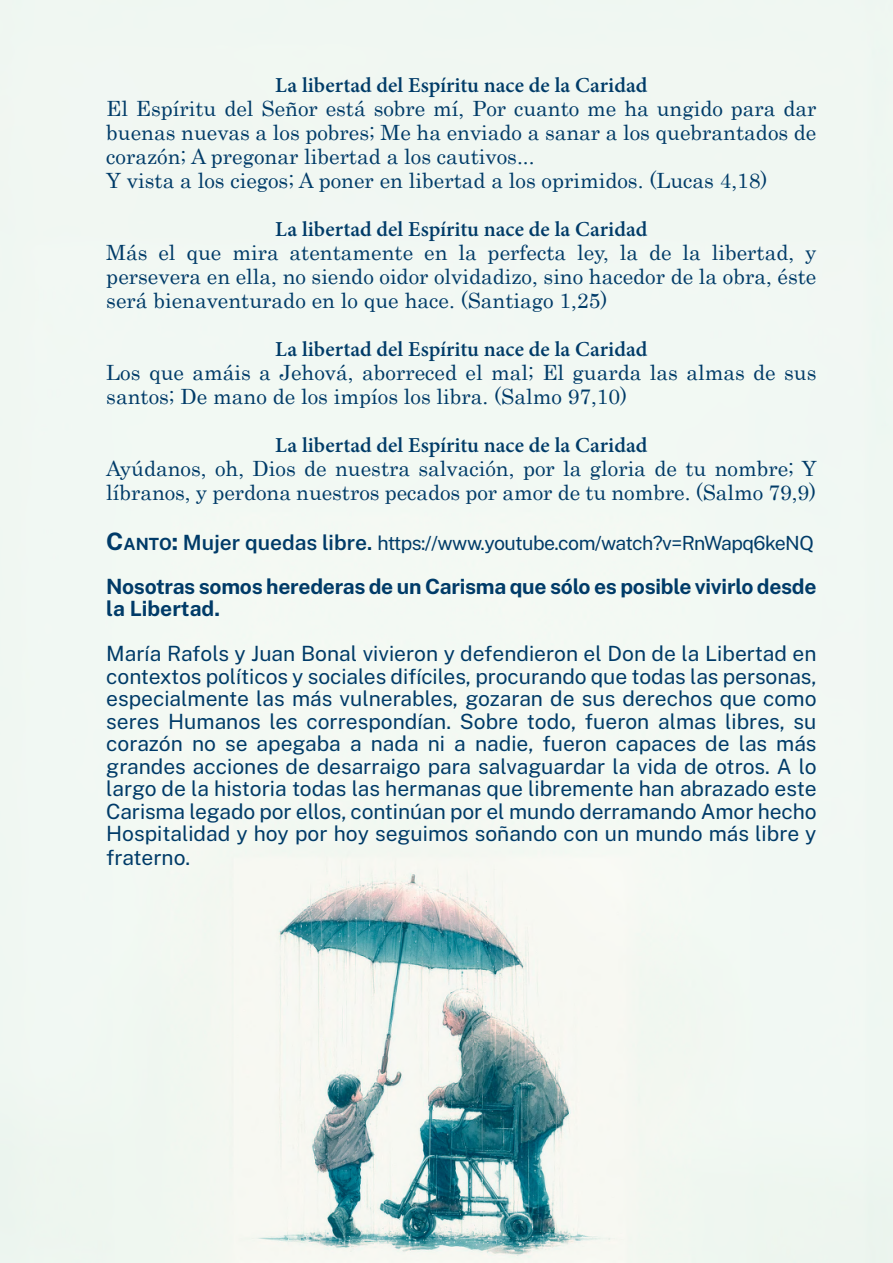
<style>
.page{position:relative;width:893px;height:1263px;background:#f1f8f3}
.page>*{position:absolute;margin:0;border:0;box-sizing:border-box;transform-origin:0 0}
.t1{font:21px/24px "Century";color:#003b68}
.t2{font:21px/22.6px "Public Sans";color:#003b68;text-align:justify}
.t3{font:700 21px "Adobe Hebrew";color:#003b68}
.t4{font:700 21px/22.5px "Public Sans";letter-spacing:-.015em;color:#003b68}
.t5{font:19.5px "Public Sans";letter-spacing:-.035em;color:#003b68}
.s1{font-weight:700;font-size:24px}
.s2{font-weight:700;font-size:16.8px}
.s3{font-weight:600;font-size:21px}
</style>
<div class="page">
<p class="t3" style="left:275px;top:72px;width:374px">La libertad del Espíritu nace de la Caridad</p>
<p class="t1" style="left:106px;top:94px;width:712px">El Espíritu del Señor está sobre mí, Por cuanto me ha ungido para dar buenas nuevas a los pobres; Me ha enviado a sanar a los quebrantados de corazón; A pregonar libertad a los cautivos...<br>Y vista a los ciegos; A poner en libertad a los oprimidos. (Lucas 4,18)</p>
<p class="t3" style="left:275px;top:216px;width:374px">La libertad del Espíritu nace de la Caridad</p>
<p class="t1" style="left:106px;top:238px;width:712px;text-align:justify">Más el que mira atentamente en la perfecta ley, la de la libertad, y persevera en ella, no siendo oidor olvidadizo, sino hacedor de la obra, éste será bienaventurado en lo que hace. (Santiago 1,25)</p>
<p class="t3" style="left:275px;top:336px;width:374px">La libertad del Espíritu nace de la Caridad</p>
<p class="t1" style="left:106px;top:358px;width:712px">Los que amáis a Jehová, aborreced el mal; El guarda las almas de sus santos; De mano de los impíos los libra. (Salmo 97,10)</p>
<p class="t3" style="left:275px;top:432px;width:374px">La libertad del Espíritu nace de la Caridad</p>
<p class="t1" style="left:106px;top:454px;width:712px">Ayúdanos, oh, Dios de nuestra salvación, por la gloria de tu nombre; Y líbranos, y perdona nuestros pecados por amor de tu nombre. (Salmo 79,9)</p>
<p class="t5" style="left:106px;top:530px;width:709px"><span class="s1">C</span><span class="s2">ANTO</span><span class="s1">:</span> <span class="s3">Mujer quedas libre.</span> https://www.youtube.com/watch?v=RnWapq6keNQ</p>
<p class="t4" style="left:106px;top:574px;width:712px">Nosotras somos herederas de un Carisma que sólo es posible vivirlo desde la Libertad.</p>
<p class="t2" style="left:106px;top:642px;width:712px">María Rafols y Juan Bonal vivieron y defendieron el Don de la Libertad en contextos políticos y sociales difíciles, procurando que todas las personas, especialmente las más vulnerables, gozaran de sus derechos que como seres Humanos les correspondían. Sobre todo, fueron almas libres, su corazón no se apegaba a nada ni a nadie, fueron capaces de las más grandes acciones de desarraigo para salvaguardar la vida de otros. A lo largo de la historia todas las hermanas que libremente han abrazado este Carisma legado por ellos, continúan por el mundo derramando Amor hecho Hospitalidad y hoy por hoy seguimos soñando con un mundo más libre y fraterno.</p>
</div>
